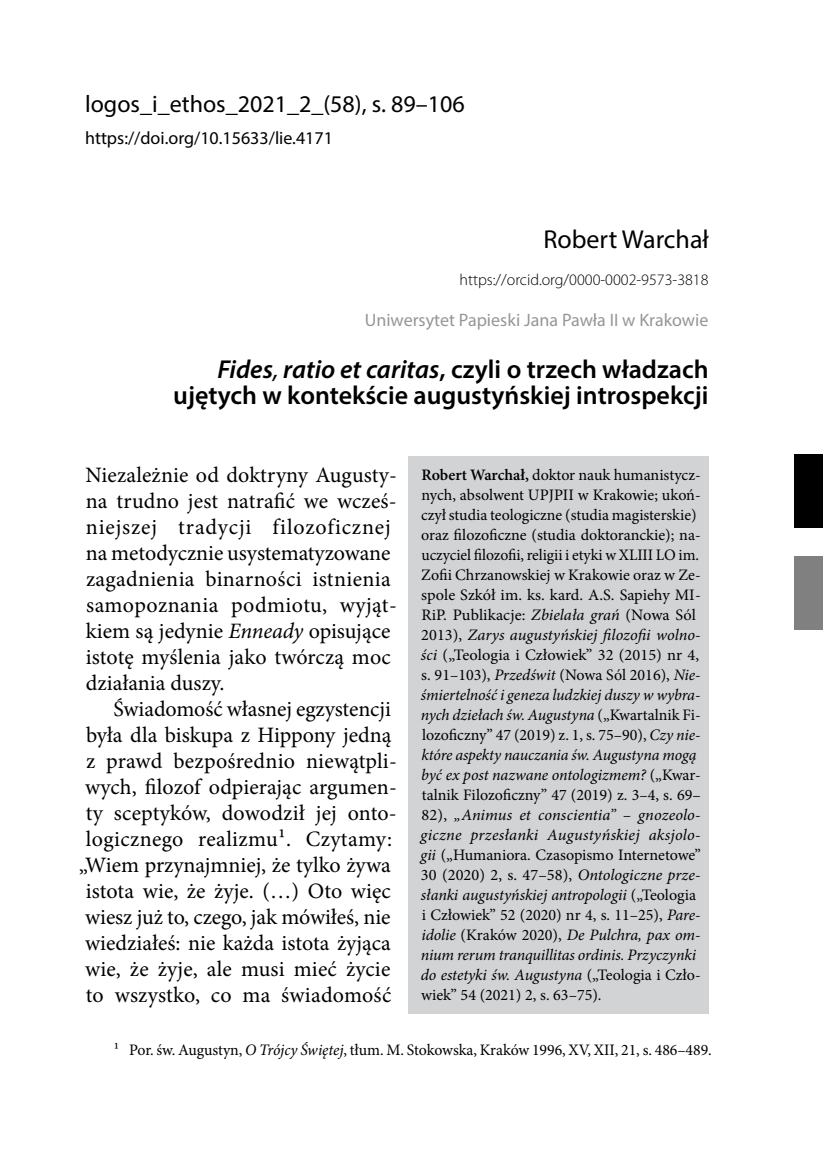
<style>
.page{position:relative;width:823px;height:1163px;background:#fff}
.page>*{position:absolute;margin:0;border:0;box-sizing:border-box;transform-origin:0 0}
.t1{font:600 26px/26px "Myriad Pro";color:#000;text-align:right}
.t2{font:26px "Myriad Pro";color:#000}
.t3{font:24px "Myriad Pro";color:#000}
.t4{font:22px/26px "Minion Pro";letter-spacing:.005em;color:#000}
.t5{font:18px "Myriad Pro";color:#959699}
.t6{font:18px "Myriad Pro";color:#000}
.t7{font:16px/20px "Minion Pro";letter-spacing:-.005em;color:#000}
.t8{font:300 16px "Myriad Pro";color:#000}
.s1{font-style:italic}
.s2{font-weight:400;font-style:italic}
.s3{font-weight:600}
</style>
<div class="page">
<div style="left:794px;top:556px;width:28px;height:73px;background:#808080"></div>
<div style="left:794px;top:454px;width:28px;height:73px;background:#000"></div>
<div style="left:408px;top:456px;width:300px;height:557px;background:#d1d3d5"></div>
<h2 class="t3" style="left:85px;top:89px;width:381px">logos_i_ethos_2021_2_(58), s. 89–106</h2>
<p class="t6" style="left:85px;top:127px;width:249px">https://doi.org/10.15633/lie.4171</p>
<h1 class="t2" style="left:543px;top:223px;width:167px">Robert Warchał</h1>
<p class="t8" style="left:459px;top:270px;width:250px">https://orcid.org/0000-0002-9573-3818</p>
<p class="t5" style="left:364px;top:308px;width:345px">Uniwersytet Papieski Jana Pawła II w Krakowie</p>
<h1 class="t1" style="left:173px;top:355px;width:536px"><span class="s1">Fides</span><span class="s2">,</span> <span class="s1">ratio et caritas</span>, czyli o trzech władzach ujętych w kontekście augustyńskiej introspekcji</h1>
<p class="t4" style="left:85px;top:462px;width:313px">Niezależnie od doktryny Augusty&shy;na trudno jest natrafić we wcześ&shy;niejszej tradycji filozoficznej na metodycznie usystematyzowane zagadnienia binarności istnienia samopoznania podmiotu, wyjąt&shy;kiem są jedynie <span class="s1">Enneady</span> opisujące istotę myślenia jako twórczą moc działania duszy.</p>
<p class="t4" style="left:79px;top:696px;width:319px;text-align:right">Świadomość własnej egzystencji była dla biskupa z Hippony jedną z prawd bezpośrednio niewątpli&shy;wych, filozof odpierając argumen&shy;ty sceptyków, dowodził jej onto&shy;logicznego realizmu1. Czytamy: „Wiem przynajmniej, że tylko żywa istota wie, że żyje. (…) Oto więc wiesz już to, czego, jak mówiłeś, nie wiedziałeś: nie każda istota żyjąca wie, że żyje, ale musi mieć życie to wszystko, co ma świadomość</p>
<p class="t7" style="left:114px;top:1039px;width:599px">1 Por. św. Augustyn, <span class="s1">O Trójcy Świętej</span>, tłum. M. Stokowska, Kraków 1996, XV, XII, 21, s. 486–489.</p>
<p class="t7" style="left:420px;top:464px;width:281px"><span class="s3">Robert Warchał,</span> doktor nauk humanistycz&shy;nych, absolwent UPJPII w Krakowie; ukoń&shy;czył studia teologiczne (studia magisterskie) oraz filozoficzne (studia doktoranckie); na&shy;uczyciel filozofii, religii i etyki w XLIII LO im.<br>Zofii Chrzanowskiej w Krakowie oraz w Ze&shy;spole Szkół im. ks. kard. A.S. Sapiehy MI-RiP. Publikacje: <span class="s1">Zbielała grań</span> (Nowa Sól 2013), <span class="s1">Zarys augustyńskiej filozofii wolno&shy;ści</span> („Teologia i Człowiek” 32 (2015) nr 4, s. 91–103), <span class="s1">Przedświt</span> (Nowa Sól 2016), <span class="s1">Nie&shy;śmiertelność i geneza ludzkiej duszy w wybra&shy;nych dziełach św. Augustyna</span> („Kwartalnik Fi&shy;lozoficzny” 47 (2019) z. 1, s. 75–90), <span class="s1">Czy nie&shy;które aspekty nauczania św. Augustyna mogą być ex post nazwane ontologizmem?</span> („Kwar&shy;talnik Filozoficzny” 47 (2019) z. 3–4, s. 69– 82), <span class="s1">„Animus et conscientia” – gnozeolo&shy;giczne przesłanki Augustyńskiej aksjolo&shy;gii</span> („Humaniora. Czasopismo Internetowe” 30 (2020) 2, s. 47–58), <span class="s1">Ontologiczne prze&shy;słanki augustyńskiej antropologii</span> („Teologia i Człowiek” 52 (2020) nr 4, s. 11–25), <span class="s1">Pare&shy;idolie</span> (Kraków 2020), <span class="s1">De Pulchra, pax om&shy;nium rerum tranquillitas ordinis. Przyczynki do estetyki św. Augustyna</span> („Teologia i Czło&shy;wiek” 54 (2021) 2, s. 63–75).</p>
</div>
